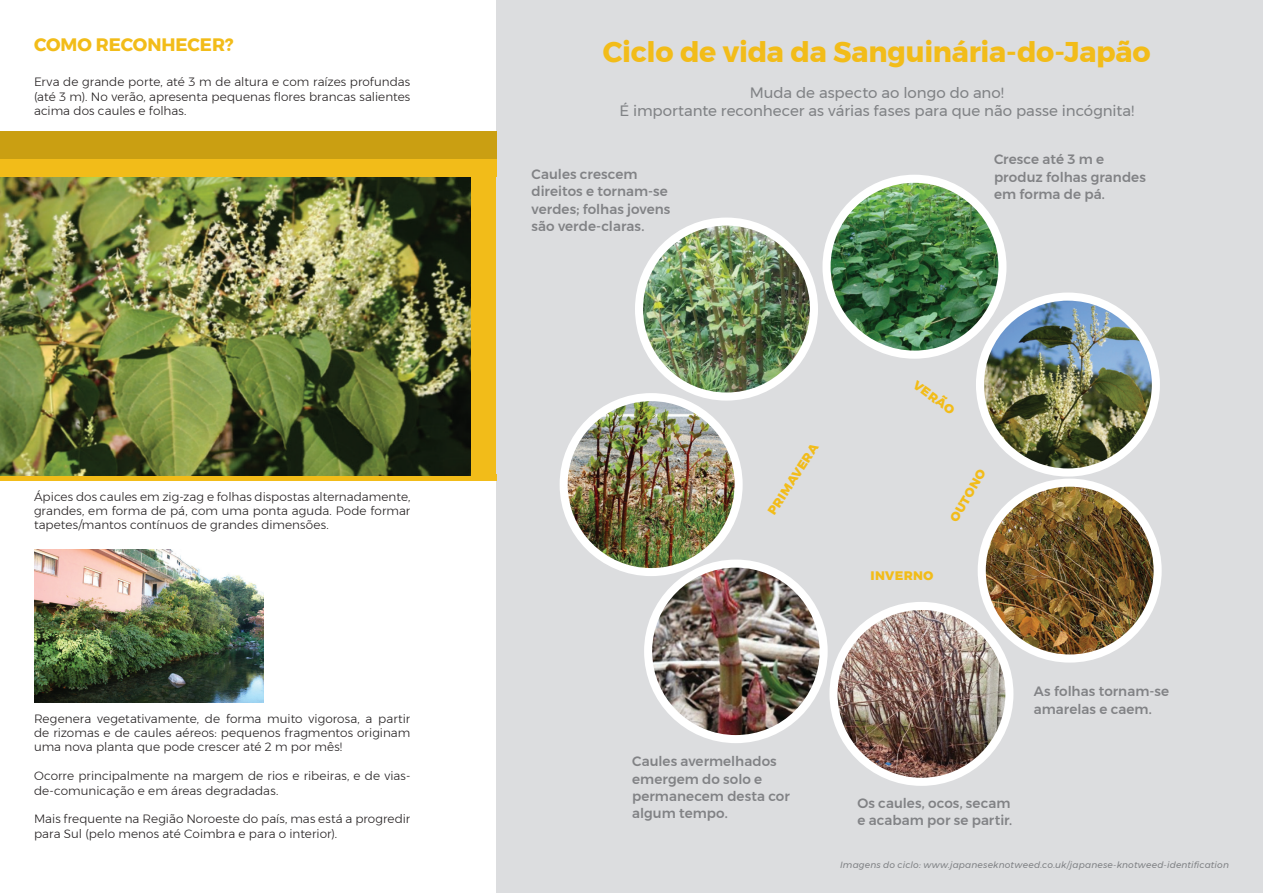
<style>
.page{position:relative;width:1263px;height:893px;background:#fff}
.page>*{position:absolute;margin:0;border:0;box-sizing:border-box;transform-origin:0 0}
.t1{font:700 28.5px "Montserrat";letter-spacing:-.01em;color:#f2bc19}
.t2{font:700 18px "Montserrat";letter-spacing:-.005em;color:#f2bc19}
.t3{font:15px/18px "Montserrat";color:#808285;text-align:center}
.t4{font:700 15px "Montserrat";letter-spacing:-.01em;color:#f2bc19}
.t5{font:500 13.5px/17.4px "Montserrat";letter-spacing:.005em;color:#818285}
.t6{font:300 12px/14.4px "Montserrat";letter-spacing:.005em;color:#231f20;text-align:justify}
.t7{font:italic 9px "Montserrat";letter-spacing:.015em;color:#808285}
</style>
<div class="page">
<div style="left:496px;top:0;width:767px;height:893px;background:#dcdddf"></div>
<svg style="left:0;top:475px;width:496px;height:6px;background:#d6ab1b"></svg>
<img style="left:0;top:177px;width:471px;height:298px">
<div style="left:0;top:159px;width:496px;height:18px;background:#f2bc19"></div>
<div style="left:471px;top:168px;width:25px;height:311px;background:#f2bc19"></div>
<div style="left:0;top:132px;width:496px;height:27px;background:#ca9f12"></div>
<img style="left:34px;top:549px;width:229px;height:153px">
<img style="left:564px;top:397px;width:175px;height:175px;border-radius:87px">
<div style="left:560px;top:393px;width:183px;height:183px;border:8px solid #fff;border-radius:50%"></div>
<img style="left:639px;top:222px;width:175px;height:175px;border-radius:87px">
<div style="left:635px;top:218px;width:183px;height:183px;border:8px solid #fff;border-radius:50%"></div>
<img style="left:826px;top:179px;width:176px;height:176px;border-radius:88px">
<div style="left:822px;top:175px;width:184px;height:184px;border:8px solid #fff;border-radius:50%"></div>
<img style="left:980px;top:297px;width:176px;height:175px;border-radius:88px">
<div style="left:976px;top:293px;width:184px;height:184px;border:8px solid #fff;border-radius:50%"></div>
<img style="left:982px;top:483px;width:175px;height:175px;border-radius:88px">
<div style="left:978px;top:479px;width:184px;height:184px;border:8px solid #fff;border-radius:50%"></div>
<img style="left:833px;top:606px;width:176px;height:176px;border-radius:88px">
<div style="left:829px;top:602px;width:184px;height:184px;border:8px solid #fff;border-radius:50%"></div>
<img style="left:648px;top:564px;width:176px;height:175px;border-radius:88px">
<div style="left:644px;top:560px;width:184px;height:183px;border:8px solid #fff;border-radius:50%"></div>
<h2 class="t2" style="left:34px;top:31px;width:201px">COMO RECONHECER?</h2>
<p class="t6" style="left:34px;top:75px;width:378px">Erva de grande porte, até 3 m de altura e com raízes profundas (até 3 m). No verão, apresenta pequenas flores brancas salientes acima dos caules e folhas.</p>
<p class="t6" style="left:34px;top:489px;width:378px">Ápices dos caules em zig-zag e folhas dispostas alternadamente, grandes, em forma de pá, com uma ponta aguda. Pode formar tapetes/mantos contínuos de grandes dimensões.</p>
<p class="t6" style="left:34px;top:711px;width:378px">Regenera vegetativamente, de forma muito vigorosa, a partir de rizomas e de caules aéreos: pequenos fragmentos originam uma nova planta que pode crescer até 2 m por mês!</p>
<p class="t6" style="left:34px;top:768px;width:378px">Ocorre principalmente na margem de rios e ribeiras, e de vias&shy;de-comunicação e em áreas degradadas.</p>
<p class="t6" style="left:34px;top:812px;width:378px">Mais frequente na Região Noroeste do país, mas está a progredir para Sul (pelo menos até Coimbra e para o interior).</p>
<h1 class="t1" style="left:603px;top:29px;width:549px">Ciclo de vida da Sanguinária-do-Japão</h1>
<p class="t3" style="left:619px;top:83px;width:516px">Muda de aspecto ao longo do ano!<br>É importante reconhecer as várias fases para que não passe incógnita!</p>
<p class="t5" style="left:531px;top:165px;width:140px">Caules crescem direitos e tornam-se verdes; folhas jovens são verde-claras.</p>
<p class="t5" style="left:994px;top:151px;width:153px">Cresce até 3 m e produz folhas grandes em forma de pá.</p>
<p class="t4" style="left:760px;top:506px;width:84px;rotate:-57deg">primavera</p>
<p class="t4" style="left:922px;top:373px;width:49px;rotate:36deg">verão</p>
<p class="t4" style="left:942px;top:515px;width:61px;rotate:-60deg">outono</p>
<p class="t4" style="left:870px;top:563px;width:65px">inverno</p>
<p class="t5" style="left:632px;top:753px;width:159px">Caules avermelhados emergem do solo e permanecem desta cor algum tempo.</p>
<p class="t5" style="left:1034px;top:683px;width:137px">As folhas tornam-se amarelas e caem.</p>
<p class="t5" style="left:857px;top:794px;width:156px">Os caules, ocos, secam e acabam por se partir.</p>
<p class="t7" style="left:840px;top:858px;width:390px">Imagens do ciclo: www.japaneseknotweed.co.uk/japanese-knotweed-identification</p>
</div>
